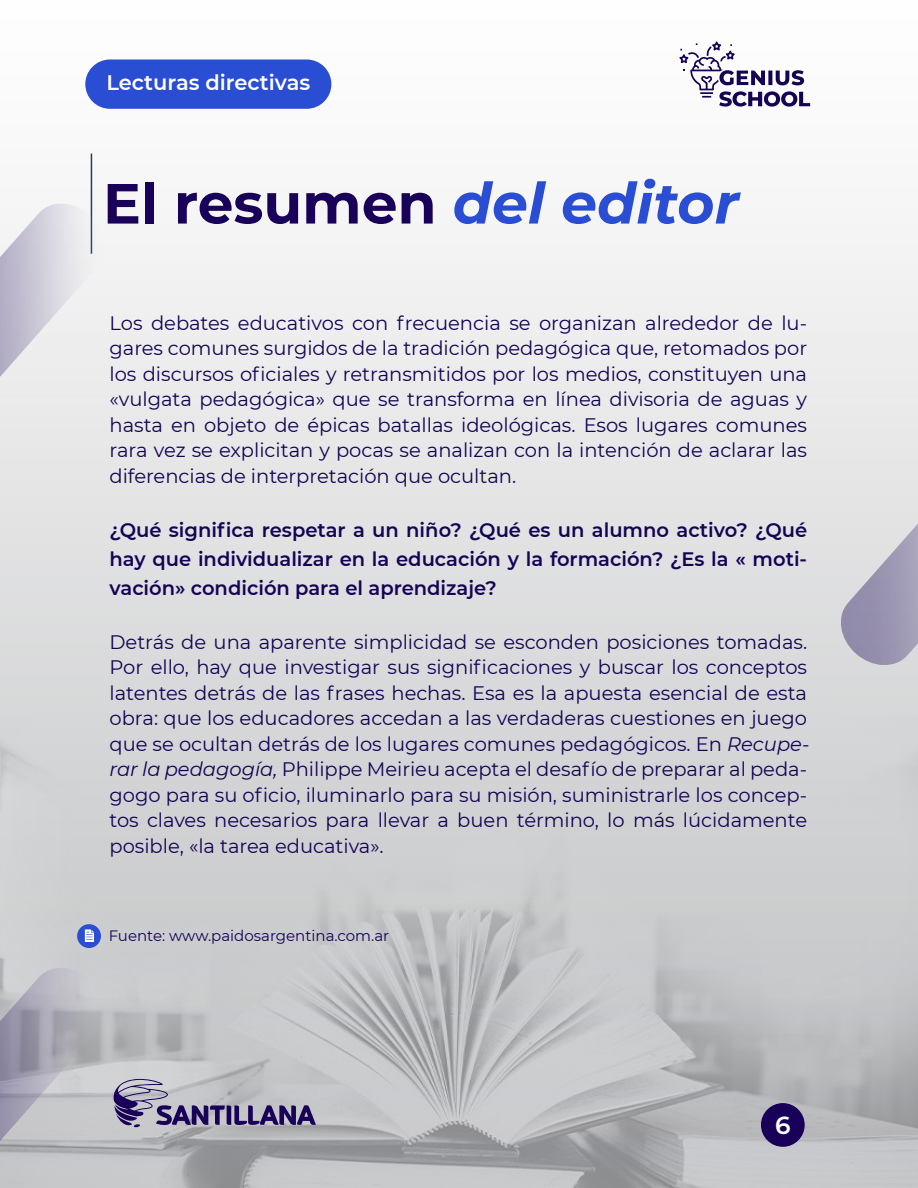
<style>
.page{position:relative;width:918px;height:1188px;background:#fff}
.page>*{position:absolute;margin:0;border:0;box-sizing:border-box;transform-origin:0 0}
.t1{font:700 56.55px "Montserrat";color:#190058}
.t2{font:600 24.6px "Montserrat";color:#fff}
.t3{font:600 21px "Montserrat";color:#fff}
.t4{font:19.5px/25.5px "Montserrat";color:#150354;text-align:justify}
.t5{font:600 19.5px/28.7px "Montserrat";color:#150354;text-align:justify}
.t6{font:15px "Montserrat";color:#150354}
.s1{font-style:italic;font-size:57px;color:#294dd3}
.s2{font-style:italic}
</style>
<div class="page">
<img style="left:0;top:59px;width:918px;height:1129px">
<svg style="left:113px;top:1079px;width:203px;height:50px;background:#9a95ac"></svg>
<hr style="left:91px;top:154px;width:1px;height:100px;background:#1f4065">
<div style="left:77px;top:924px;width:24px;height:24px;background:#294dd3;border-radius:50%"></div>
<svg style="left:85px;top:929px;width:9px;height:13px"></svg>
<div style="left:85px;top:60px;width:246px;height:49px;background:#294dd3;border-radius:25px"></div>
<svg style="left:679px;top:41px;width:131px;height:66px"></svg>
<div style="left:761px;top:1103px;width:44px;height:44px;background:#190058;border-radius:50%"></div>
<svg style="left:0;top:204px;width:105px;height:186px"></svg>
<svg style="left:841px;top:479px;width:77px;height:186px;background:#bfbdca"></svg>
<svg style="left:0;top:968px;width:105px;height:186px;background:#b3b3bc"></svg>
<p class="t3" style="left:106px;top:68px;width:205px">Lecturas directivas</p>
<h1 class="t1" style="left:103px;top:163px;width:638px">El resumen <span class="s1">del editor</span></h1>
<p class="t4" style="left:110px;top:310px;width:699px">Los debates educativos con frecuencia se organizan alrededor de lu&shy;gares comunes surgidos de la tradición pedagógica que, retomados por los discursos oficiales y retransmitidos por los medios, constituyen una «vulgata pedagógica» que se transforma en línea divisoria de aguas y hasta en objeto de épicas batallas ideológicas. Esos lugares comunes rara vez se explicitan y pocas se analizan con la intención de aclarar las diferencias de interpretación que ocultan.</p>
<p class="t5" style="left:110px;top:515px;width:699px">¿Qué significa respetar a un niño? ¿Qué es un alumno activo? ¿Qué hay que individualizar en la educación y la formación? ¿Es la « moti&shy;vación» condición para el aprendizaje?</p>
<p class="t4" style="left:110px;top:628px;width:702px;text-align:left">Detrás de una aparente simplicidad se esconden posiciones tomadas.<br>Por ello, hay que investigar sus significaciones y buscar los conceptos latentes detrás de las frases hechas. Esa es la apuesta esencial de esta obra: que los educadores accedan a las verdaderas cuestiones en juego que se ocultan detrás de los lugares comunes pedagógicos. En <span class="s2">Recupe&shy;rar la pedagogía,</span> Philippe Meirieu acepta el desafío de preparar al peda&shy;gogo para su oficio, iluminarlo para su misión, suministrarle los concep&shy;tos claves necesarios para llevar a buen término, lo más lúcidamente posible, «la tarea educativa».</p>
<p class="t6" style="left:109px;top:925px;width:282px">Fuente: www.paidosargentina.com.ar</p>
<p class="t2" style="left:775px;top:1107px;width:17px">6</p>
</div>
